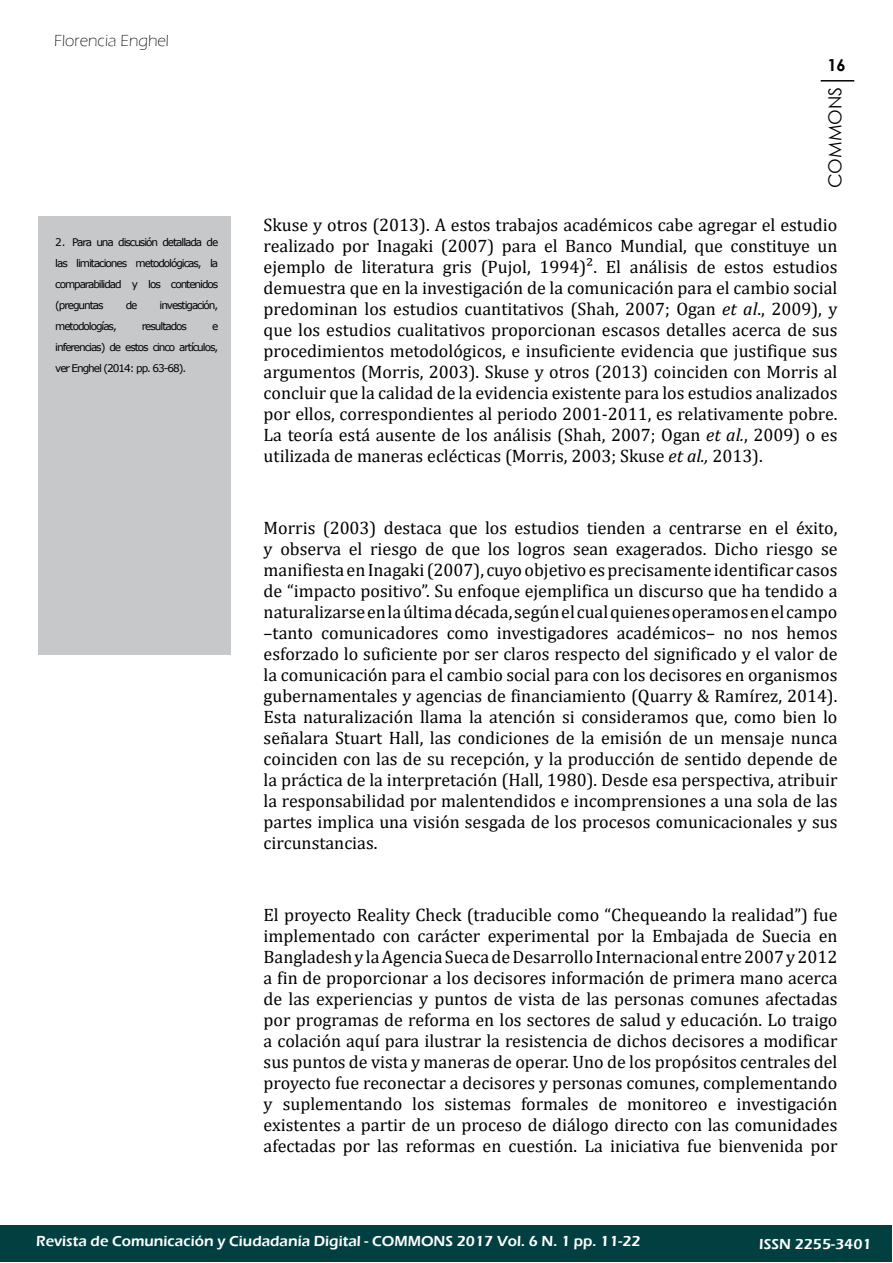
<style>
.page{position:relative;width:893px;height:1263px;background:#fff}
.page>*{position:absolute;margin:0;border:0;box-sizing:border-box;transform-origin:0 0}
.t1{font:18px/21px "Cambria";color:#000;text-align:justify}
.t2{font:18px "Century Gothic";color:#000}
.t3{font:300 16.5px "Eras ITC";color:#000}
.t4{font:700 16.5px "Century Gothic";color:#000}
.t5{font:600 15px "Eras ITC";color:#fff}
.t6{font:10.5px/21px "Verdana";letter-spacing:-.1em;color:#000;text-align:justify}
.s1{font-style:italic}
</style>
<div class="page">
<hr style="left:821px;top:80px;width:33px;height:2px;background:#020000">
<div style="left:1px;top:1225px;width:891px;height:37px;background:#023f40"></div>
<div style="left:38px;top:217px;width:193px;height:438px;background:#c6c8ca"></div>
<p class="t3" style="left:54px;top:31px;width:117px">Florencia Enghel</p>
<p class="t6" style="left:55px;top:232px;width:165px">2. Para una discusión detallada de las limitaciones metodológicas, la comparabilidad y los contenidos (preguntas</p>
<p class="t6" style="left:126px;top:295px;width:13px">de</p>
<p class="t6" style="left:160px;top:295px;width:60px">investigación,</p>
<p class="t6" style="left:55px;top:316px;width:63px">metodologías,</p>
<p class="t6" style="left:142px;top:316px;width:47px">resultados</p>
<p class="t6" style="left:55px;top:316px;width:165px;text-indent:157px">e inferencias) de estos cinco artículos, ver Enghel (2014: pp. 63-68).</p>
<p class="t4" style="left:827px;top:52px;width:20px">16</p>
<p class="t2" style="left:822px;top:188px;width:103px;rotate:-90deg">COMMONS</p>
<p class="t1" style="left:264px;top:214px;width:575px">Skuse y otros (2013). A estos trabajos académicos cabe agregar el estudio realizado por Inagaki (2007) para el Banco Mundial, que constituye un ejemplo de literatura gris (Pujol, 1994)². El análisis de estos estudios demuestra que en la investigación de la comunicación para el cambio social predominan los estudios cuantitativos (Shah, 2007; Ogan <span class="s1">et al</span>., 2009), y que los estudios cualitativos proporcionan escasos detalles acerca de sus procedimientos metodológicos, e insuficiente evidencia que justifique sus argumentos (Morris, 2003). Skuse y otros (2013) coinciden con Morris al concluir que la calidad de la evidencia existente para los estudios analizados por ellos, correspondientes al periodo 2001-2011, es relativamente pobre.<br>La teoría está ausente de los análisis (Shah, 2007; Ogan <span class="s1">et al.</span>, 2009) o es utilizada de maneras eclécticas (Morris, 2003; Skuse <span class="s1">et al.,</span> 2013).</p>
<p class="t1" style="left:264px;top:517px;width:575px">Morris (2003) destaca que los estudios tienden a centrarse en el éxito, y observa el riesgo de que los logros sean exagerados. Dicho riesgo se manifiesta en Inagaki (2007), cuyo objetivo es precisamente identificar casos de “impacto positivo”. Su enfoque ejemplifica un discurso que ha tendido a naturalizarse en la última década, según el cual quienes operamos en el campo –tanto comunicadores como investigadores académicos– no nos hemos esforzado lo suficiente por ser claros respecto del significado y el valor de la comunicación para el cambio social para con los decisores en organismos gubernamentales y agencias de financiamiento (Quarry &amp; Ramírez, 2014).<br>Esta naturalización llama la atención si consideramos que, como bien lo señalara Stuart Hall, las condiciones de la emisión de un mensaje nunca coinciden con las de su recepción, y la producción de sentido depende de la práctica de la interpretación (Hall, 1980). Desde esa perspectiva, atribuir la responsabilidad por malentendidos e incomprensiones a una sola de las partes implica una visión sesgada de los procesos comunicacionales y sus circunstancias.</p>
<p class="t1" style="left:264px;top:904px;width:575px">El proyecto Reality Check (traducible como “Chequeando la realidad”) fue implementado con carácter experimental por la Embajada de Suecia en Bangladesh y la Agencia Sueca de Desarrollo Internacional entre 2007 y 2012 a fin de proporcionar a los decisores información de primera mano acerca de las experiencias y puntos de vista de las personas comunes afectadas por programas de reforma en los sectores de salud y educación. Lo traigo a colación aquí para ilustrar la resistencia de dichos decisores a modificar sus puntos de vista y maneras de operar. Uno de los propósitos centrales del proyecto fue reconectar a decisores y personas comunes, complementando y suplementando los sistemas formales de monitoreo e investigación existentes a partir de un proceso de diálogo directo con las comunidades afectadas por las reformas en cuestión. La iniciativa fue bienvenida por</p>
<p class="t5" style="left:36px;top:1232px;width:606px">Revista de Comunicación y Ciudadanía Digital - COMMONS 2017 Vol. 6 N. 1 pp. 11-22</p>
<p class="t5" style="left:759px;top:1235px;width:114px">ISSN 2255-3401</p>
</div>
